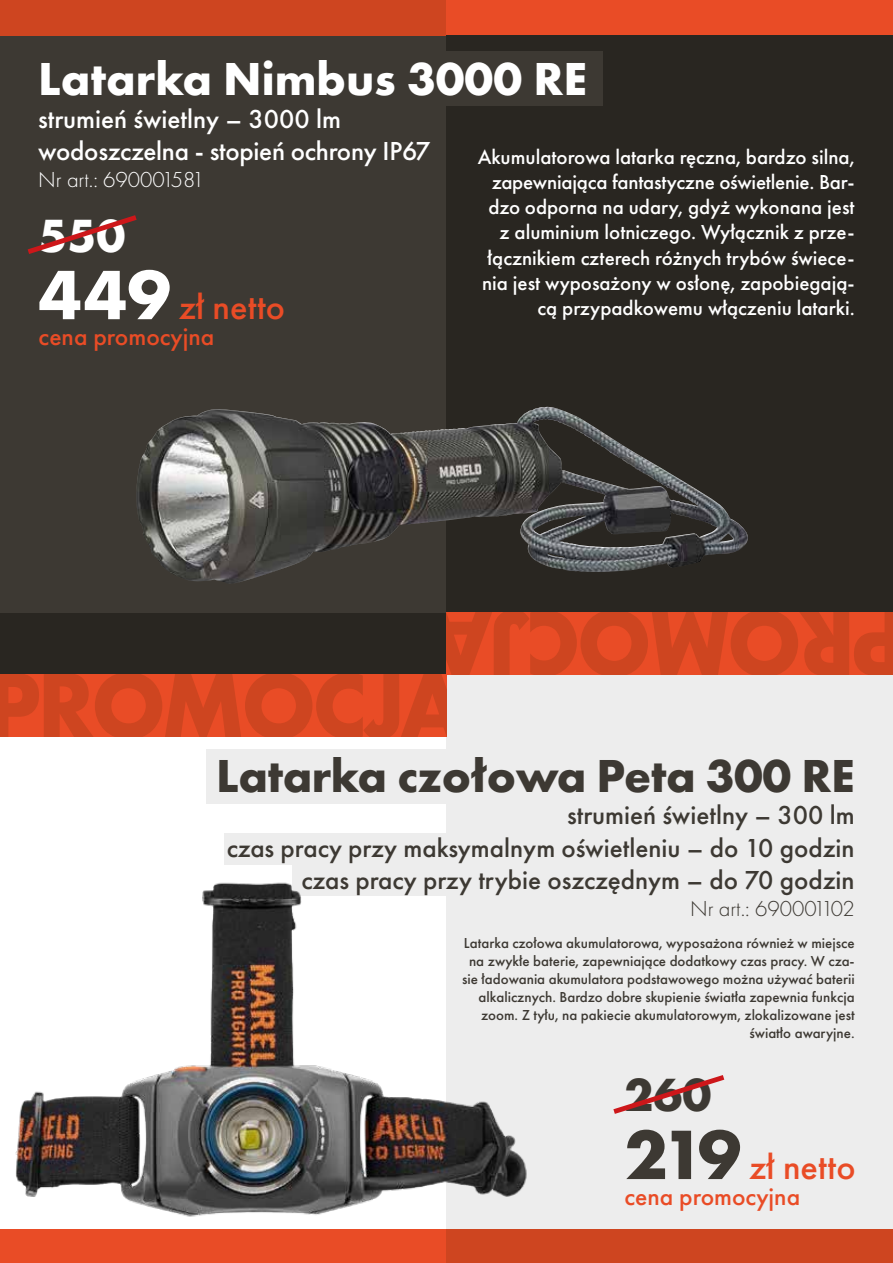
<style>
.page{position:relative;width:893px;height:1263px;background:#fff}
.page>*{position:absolute;margin:0;border:0;box-sizing:border-box;transform-origin:0 0}
.t1{font:700 48.3px "Futura PT";color:#fff}
.t2{font:700 48.3px "Futura PT";color:#3d3933}
.t3{font:700 48px "Futura PT";letter-spacing:-.01em;color:#3d3933}
.t4{font:700 48px "Futura PT";color:#fff}
.t5{font:500 36.3px "Futura PT";color:#e94c26}
.t6{font:500 27px/32.4px "Futura PT";color:#3d3933;text-align:right}
.t7{font:500 27px/32.4px "Futura PT";letter-spacing:-.01em;color:#fff}
.t8{font:500 25.5px "Futura PT";color:#e94c26}
.t9{font:300 22.5px "Futura PT";color:#fff}
.t10{font:300 22.5px "Futura PT";color:#3d3933}
.t11{font:500 21px/25.2px "Futura PT";color:#fff;text-align:right}
.t12{font:500 15px/18px "Futura PT";color:#3d3933;text-align:right}
.s1{font-weight:700;font-size:72.45px;color:#fff}
.s2{font-weight:700;font-size:72.45px;color:#3d3933}
</style>
<div class="page">
<div style="left:0;top:35px;width:893px;height:1194px;background:#3d3933"></div>
<div style="left:0;top:0;width:446px;height:35px;background:#ce4520"></div>
<div style="left:446px;top:0;width:447px;height:35px;background:#e94c26"></div>
<div style="left:446px;top:1228px;width:447px;height:35px;background:#ce4520"></div>
<div style="left:0;top:736px;width:446px;height:492px;background:#fff"></div>
<div style="left:446px;top:674px;width:447px;height:554px;background:#ededed"></div>
<div style="left:446px;top:35px;width:447px;height:578px;background:#292621"></div>
<div style="left:32px;top:51px;width:571px;height:54px;background:#3d3933"></div>
<div style="left:207px;top:750px;width:406px;height:54px;background:#ededed"></div>
<div style="left:224px;top:833px;width:389px;height:31px;background:#ededed"></div>
<svg style="left:27px;top:215px;width:110px;height:39px"></svg>
<svg style="left:613px;top:1075px;width:112px;height:39px"></svg>
<img style="left:136px;top:406px;width:512px;height:178px">
<img style="left:0;top:864px;width:560px;height:399px">
<svg style="left:0;top:612px;width:893px;height:125px"></svg>
<h2 class="t4" style="left:38px;top:48px;width:550px">Latarka Nimbus 3000 RE</h2>
<h3 class="t7" style="left:38px;top:103px;width:394px">strumień świetlny – 3000 lm wodoszczelna - stopień ochrony IP67</h3>
<h3 class="t9" style="left:38px;top:167px;width:168px">Nr art.: 690001581</h3>
<p class="t11" style="left:478px;top:144px;width:378px">Akumulatorowa latarka ręczna, bardzo silna, zapewniająca fantastyczne oświetlenie. Bar&shy;dzo odporna na udary, gdyż wykonana jest z aluminium lotniczego. Wyłącznik z prze&shy;łącznikiem czterech różnych trybów świece&shy;nia jest wyposażony w osłonę, zapobiegają&shy;cą przypadkowemu włączeniu latarki.</p>
<h1 class="t1" style="left:39px;top:204px;width:88px">550</h1>
<h3 class="t5" style="left:39px;top:285px;width:248px"><span class="s1">449</span> zł netto</h3>
<h3 class="t8" style="left:39px;top:321px;width:177px">cena promocyjna</h3>
<h2 class="t3" style="left:216px;top:745px;width:640px">Latarka czołowa Peta 300 RE</h2>
<h3 class="t6" style="left:227px;top:799px;width:629px">strumień świetlny – 300 lm<br>czas pracy przy maksymalnym oświetleniu – do 10 godzin czas pracy przy trybie oszczędnym – do 70 godzin</h3>
<h3 class="t10" style="left:690px;top:896px;width:166px">Nr art.: 690001102</h3>
<p class="t12" style="left:462px;top:933px;width:394px">Latarka czołowa akumulatorowa, wyposażona również w miejsce na zwykłe baterie, zapewniające dodatkowy czas pracy. W cza&shy;sie ładowania akumulatora podstawowego można używać baterii alkalicznych. Bardzo dobre skupienie światła zapewnia funkcja zoom. Z tyłu, na pakiecie akumulatorowym, zlokalizowane jest światło awaryjne.</p>
<h1 class="t2" style="left:624px;top:1064px;width:88px">260</h1>
<h3 class="t5" style="left:624px;top:1145px;width:233px"><span class="s2">219</span> zł netto</h3>
<h3 class="t8" style="left:624px;top:1181px;width:177px">cena promocyjna</h3>
</div>
